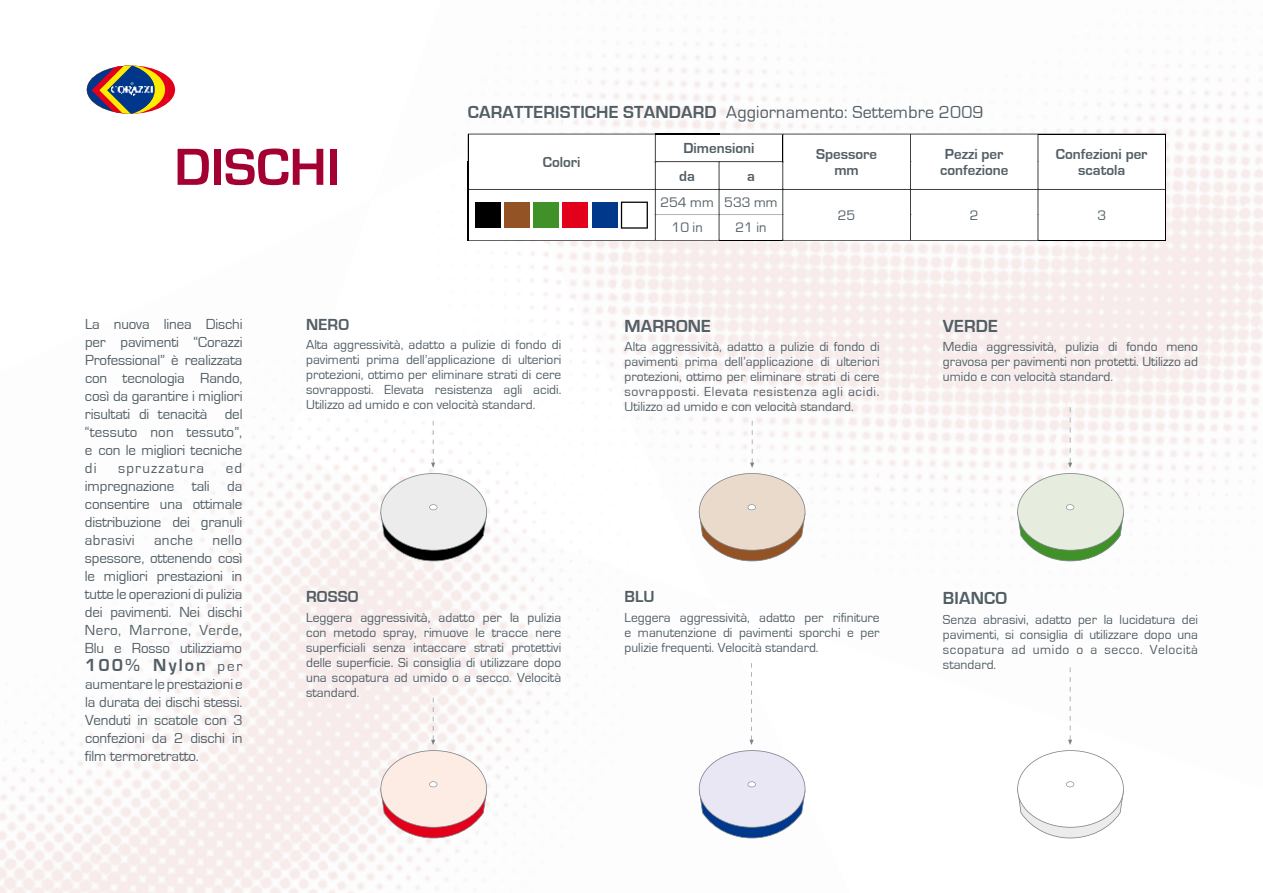
<style>
.page{position:relative;width:1263px;height:893px;background:#fff}
.page>*{position:absolute;margin:0;border:0;box-sizing:border-box;transform-origin:0 0}
.t1{font:700 54px "Eurostile";color:#a40133}
.t2{font:18px "Eurostile";letter-spacing:.01em;color:#525e65}
.t3{font:700 18px "Eurostile";letter-spacing:.01em;color:#525e65}
.t4{font:700 18px "Eurostile";letter-spacing:.12em;color:#525e65}
.t5{font:700 16.5px "Eurostile";letter-spacing:.01em;color:#525e65}
.t6{font:15px/18px "Eurostile";letter-spacing:-.01em;color:#525e65;text-align:justify}
.t7{font:700 15px/15.8px "Eurostile";color:#525e65;text-align:center}
.t8{font:15px "Eurostile";letter-spacing:.08em;color:#525e65}
.t9{font:14.25px "Eurostile";color:#525e65}
.t10{font:13.5px/15px "Eurostile";color:#525e65;text-align:justify}
.s1{font-weight:700}
.s2{font-weight:400;font-size:15px}
</style>
<div class="page">
<img style="left:0;top:725px;width:67px;height:168px">
<img style="left:228px;top:852px;width:116px;height:41px">
<img style="left:458px;top:859px;width:88px;height:34px">
<img style="left:606px;top:2px;width:164px;height:132px">
<img style="left:1126px;top:183px;width:115px;height:102px">
<img style="left:962px;top:241px;width:164px;height:348px">
<img style="left:557px;top:241px;width:77px;height:95px">
<img style="left:394px;top:204px;width:160px;height:348px">
<img style="left:552px;top:352px;width:109px;height:100px">
<img style="left:552px;top:252px;width:56px;height:101px">
<img style="left:440px;top:154px;width:28px;height:50px">
<svg style="left:85px;top:64px;width:92px;height:52px"></svg>
<div style="left:87px;top:66px;width:88px;height:48px;background:#e2001a;border-radius:50%"></div>
<svg style="left:87px;top:66px;width:78px;height:48px"></svg>
<svg style="left:380px;top:421px;width:107px;height:140px"></svg>
<svg style="left:699px;top:421px;width:106px;height:141px"></svg>
<svg style="left:1017px;top:407px;width:107px;height:163px"></svg>
<svg style="left:380px;top:698px;width:107px;height:149px"></svg>
<svg style="left:1017px;top:667px;width:107px;height:172px"></svg>
<svg style="left:699px;top:663px;width:106px;height:176px"></svg>
<svg style="left:1044px;top:135px;width:121px;height:105px"></svg>
<hr style="left:1038px;top:134px;width:127px;height:1px;background:#000">
<hr style="left:1038px;top:189px;width:127px;height:1px;background:#000">
<hr style="left:1038px;top:240px;width:127px;height:1px;background:#000">
<svg style="left:1165px;top:134px;width:1px;height:107px"></svg>
<svg style="left:468px;top:134px;width:571px;height:107px"></svg>
<h2 class="t2" style="left:468px;top:106px;width:517px"><span class="s1">CARATTERISTICHE STANDARD</span> Aggiornamento: Settembre 2009</h2>
<h1 class="t1" style="left:174px;top:148px;width:167px">DISCHI</h1>
<p class="t7" style="left:543px;top:155px;width:39px">Colori</p>
<p class="t6" style="left:85px;top:316px;width:159px">La nuova linea Dischi per pavimenti “Corazzi Professional” è realizzata con tecnologia Rando, così da garantire i migliori risultati di tenacità del “tessuto non tessuto”, e con le migliori tecniche di</p>
<p class="t6" style="left:85px;top:460px;width:159px;text-indent:141px">ed impregnazione tali da consentire una ottimale distribuzione dei granuli abrasivi</p>
<p class="t8" style="left:118px;top:463px;width:88px">spruzzatura</p>
<p class="t6" style="left:85px;top:532px;width:159px;text-indent:128px">nello spessore, ottenendo così le migliori prestazioni in tutte le operazioni di pulizia dei pavimenti. Nei dischi Nero, Marrone, Verde, Blu e Rosso utilizziamo</p>
<h2 class="t4" style="left:85px;top:659px;width:159px">100% Nylon <span class="s2">per</span></h2>
<p class="t6" style="left:85px;top:676px;width:159px">aumentareleprestazionie la durata dei dischi stessi.<br>Venduti in scatole con 3 confezioni da 2 dischi in film termoretratto.</p>
<p class="t6" style="left:154px;top:532px;width:41px">anche</p>
<p class="t5" style="left:306px;top:319px;width:44px">NERO</p>
<p class="t10" style="left:306px;top:339px;width:257px">Alta aggressività, adatto a pulizie di fondo di pavimenti prima dell’applicazione di ulteriori protezioni, ottimo per eliminare strati di cere sovrapposti. Elevata resistenza agli acidi.<br>Utilizzo ad umido e con velocità standard.</p>
<p class="t5" style="left:306px;top:591px;width:54px">ROSSO</p>
<p class="t10" style="left:306px;top:611px;width:257px">Leggera aggressività, adatto per la pulizia con metodo spray, rimuove le tracce nere superficiali senza intaccare strati protettivi delle superficie. Si consiglia di utilizzare dopo una scopatura ad umido o a secco. Velocità standard.</p>
<p class="t7" style="left:683px;top:142px;width:72px">Dimensioni</p>
<p class="t7" style="left:679px;top:169px;width:17px">da</p>
<p class="t7" style="left:747px;top:169px;width:9px">a</p>
<p class="t9" style="left:660px;top:197px;width:119px">254 mm 533 mm</p>
<p class="t9" style="left:672px;top:223px;width:33px">10 in</p>
<p class="t9" style="left:735px;top:223px;width:33px">21 in</p>
<p class="t7" style="left:816px;top:147px;width:63px">Spessore mm</p>
<p class="t7" style="left:940px;top:147px;width:70px">Pezzi per confezione</p>
<p class="t7" style="left:1056px;top:147px;width:93px">Confezioni per scatola</p>
<p class="t9" style="left:838px;top:210px;width:19px">25</p>
<p class="t9" style="left:970px;top:210px;width:10px">2</p>
<p class="t9" style="left:1097px;top:210px;width:10px">3</p>
<h2 class="t3" style="left:625px;top:320px;width:88px">MARRONE</h2>
<p class="t10" style="left:625px;top:341px;width:257px">Alta aggressività, adatto a pulizie di fondo di pavimenti prima dell’applicazione di ulteriori protezioni, ottimo per eliminare strati di cere sovrapposti. Elevata resistenza agli acidi.<br>Utilizzo ad umido e con velocità standard.</p>
<h2 class="t3" style="left:943px;top:320px;width:56px">VERDE</h2>
<p class="t10" style="left:943px;top:341px;width:257px">Media aggressività, pulizia di fondo meno gravosa per pavimenti non protetti. Utilizzo ad umido e con velocità standard.</p>
<p class="t5" style="left:625px;top:591px;width:32px">BLU</p>
<p class="t10" style="left:624px;top:611px;width:257px">Leggera aggressività, adatto per rifiniture e manutenzione di pavimenti sporchi e per pulizie frequenti. Velocità standard.</p>
<h2 class="t3" style="left:943px;top:592px;width:66px">BIANCO</h2>
<p class="t10" style="left:943px;top:613px;width:257px">Senza abrasivi, adatto per la lucidatura dei pavimenti, si consiglia di utilizzare dopo una scopatura ad umido o a secco. Velocità standard.</p>
</div>
